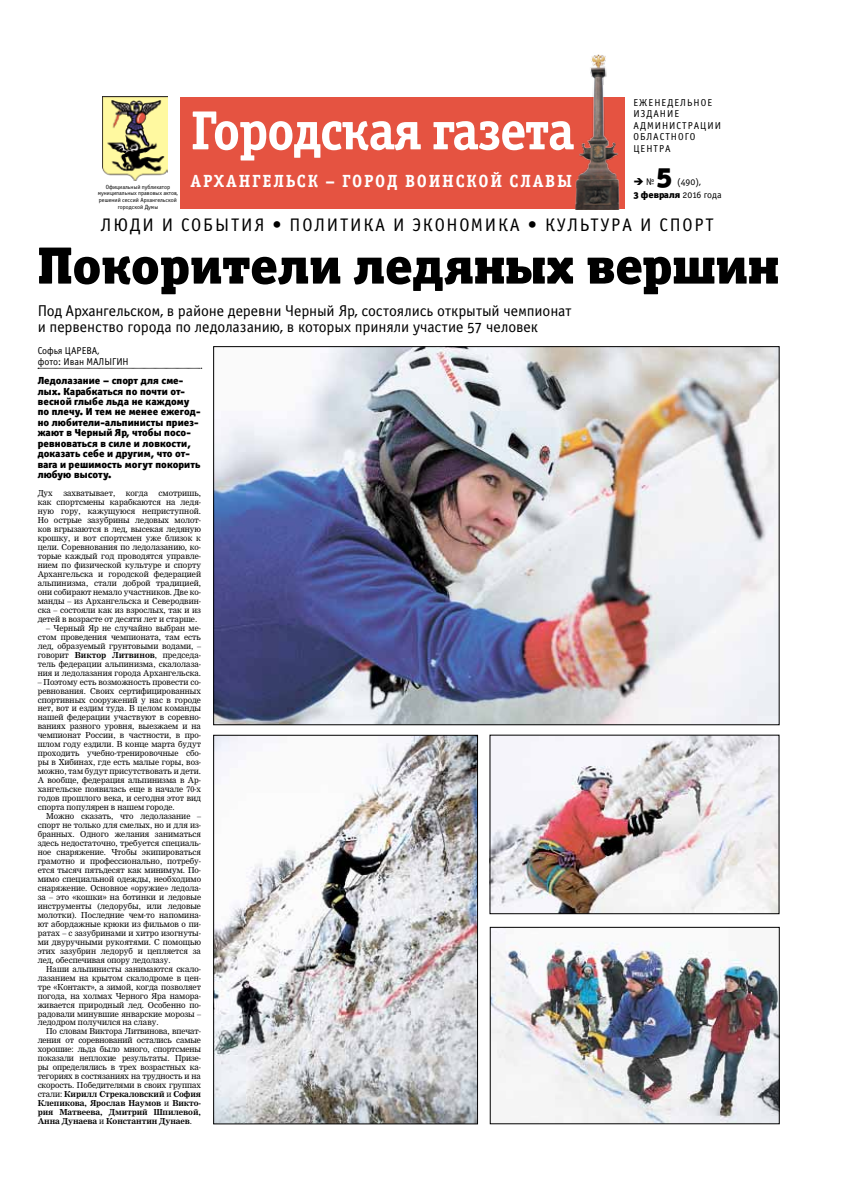
<style>
.page{position:relative;width:842px;height:1191px;background:#fff}
.page>*{position:absolute;margin:0;border:0;box-sizing:border-box;transform-origin:0 0}
.t1{font:55.2px "Officina Serif Bold C";letter-spacing:-.03em;color:#fff}
.t2{font:52.5px "Officina Serif Black OSC";color:#000}
.t3{font:28px "Officina Sans Black OSC";color:#000}
.t4{font:18.2px "Officina Sans Book C";letter-spacing:.1em;color:#000}
.t5{font:17.6px "Officina Serif Bold C";letter-spacing:.1em;color:#fff}
.t6{font:15.8px/15.8px "Officina Sans Book OSC";letter-spacing:-.005em;color:#000}
.t7{font:10.3px/10.5px "Officina Sans Black C";letter-spacing:.01em;color:#000}
.t8{font:10.1px/11.4px "Officina Sans Book C";letter-spacing:.1em;color:#000}
.t9{font:10px/10.5px "Officina Sans Book OSC";color:#000}
.t10{font:9.7px "Officina Sans Black OSC";color:#000}
.t11{font:9.7px "Officina Sans Book OSC";color:#000}
.t12{font:8px/9px "Nimrod Cyr";color:#000;text-align:justify}
.t13{font:6px/6.9px "Officina Sans Book C";color:#000;text-align:center}
.s1{font-family:"Officina Sans Book OSC"}
.s2{font-weight:700}
</style>
<div class="page">
<div style="left:180px;top:97px;width:444px;height:112px;background:#e55341"></div>
<img style="left:103px;top:96px;width:64px;height:84px">
<img style="left:575px;top:54px;width:45px;height:155px">
<svg style="left:38px;top:368px;width:164px;height:1px"></svg>
<img style="left:215px;top:348px;width:562px;height:375px">
<img style="left:215px;top:737px;width:261px;height:385px">
<div style="left:213px;top:735px;width:265px;height:389px;border:1px solid #000"></div>
<img style="left:492px;top:931px;width:285px;height:190px">
<div style="left:490px;top:927px;width:289px;height:196px;border:1px solid #000"></div>
<img style="left:492px;top:737px;width:285px;height:174px">
<p class="t8" style="left:633px;top:97px;width:89px">еженедельное издание администрации областного центра</p>
<h1 class="t1" style="left:191px;top:99px;width:385px">Городская газета</h1>
<h3 class="t5" style="left:191px;top:171px;width:383px">Архангельск – город воинской славы</h3>
<p class="t11" style="left:646px;top:177px;width:10px">№</p>
<h3 class="t3" style="left:657px;top:158px;width:17px">5</h3>
<p class="t11" style="left:677px;top:177px;width:25px">(490),</p>
<p class="t10" style="left:633px;top:189px;width:90px">3 февраля <span class="s1">2016 года</span></p>
<p class="t13" style="left:98px;top:183px;width:82px">Официальный публикатор муниципальных правовых актов, решений сессий Архангельской городской Думы</p>
<h3 class="t4" style="left:101px;top:215px;width:614px">люди и события • Политика и экономика • культура и спорт</h3>
<h2 class="t2" style="left:38px;top:232px;width:743px">Покорители ледяных вершин</h2>
<h3 class="t6" style="left:38px;top:303px;width:535px">Под Архангельском, в районе деревни Черный Яр, состоялись открытый чемпионат и первенство города по ледолазанию, в которых приняли участие 57 человек</h3>
<p class="t9" style="left:38px;top:346px;width:92px">Софья ЦАРЕВА,<br>фото: Иван МАЛЫГИН</p>
<p class="t7" style="left:38px;top:375px;width:164px">Ледолазание – спорт для сме&shy;лых. Карабкаться по почти от&shy;весной глыбе льда не каждому по плечу. И тем не менее ежегод&shy;но любители-альпинисты приез&shy;жают в Черный Яр, чтобы посо&shy;ревноваться в силе и ловкости, доказать себе и другим, что от&shy;вага и решимость могут покорить любую высоту.</p>
<p class="t12" style="left:38px;top:489px;width:17px">Дух</p>
<p class="t12" style="left:63px;top:489px;width:53px">захватывает,</p>
<p class="t12" style="left:126px;top:489px;width:24px">когда</p>
<p class="t12" style="left:38px;top:489px;width:165px;text-indent:121px">смотришь, как спортсмены карабкаются на ледя&shy;ную гору, кажущуюся неприступной.<br>Но острые зазубрины ледовых молот&shy;ков вгрызаются в лед, высекая ледяную крошку, и вот спортсмен уже близок к цели. Соревнования по ледолазанию, ко&shy;торые каждый год проводятся управле&shy;нием по физической культуре и спорту Архангельска и городской федерацией альпинизма, стали доброй традицией, они собирают немало участников. Две ко&shy;манды – из Архангельска и Северодвин&shy;ска – состояли как из взрослых, так и из детей в возрасте от десяти лет и старше.</p>
<p class="t12" style="left:38px;top:623px;width:165px;text-indent:9px">– Черный Яр не случайно выбран ме&shy;стом проведения чемпионата, там есть лед, образуемый грунтовыми водами, – говорит <span class="s2">Виктор Литвинов</span>, председа&shy;тель федерации альпинизма, скалолаза&shy;ния и ледолазания города Архангельска.</p>
<p class="t12" style="left:38px;top:677px;width:165px">– Поэтому есть возможность провести со&shy;ревнования. Своих сертифицированных спортивных сооружений у нас в городе нет, вот и ездим туда. В целом команды нашей федерации участвуют в соревно&shy;ваниях разного уровня, выезжаем и на чемпионат России, в частности, в про&shy;шлом году ездили. В конце марта будут проходить учебно-тренировочные сбо&shy;ры в Хибинах, где есть малые горы, воз&shy;можно, там будут присутствовать и дети.<br>А вообще, федерация альпинизма в Ар&shy;хангельске появилась еще в начале 70-х годов прошлого века, и сегодня этот вид спорта популярен в нашем городе.</p>
<p class="t12" style="left:38px;top:811px;width:165px;text-indent:9px">Можно сказать, что ледолазание – спорт не только для смелых, но и для из&shy;бранных. Одного желания заниматься здесь недостаточно, требуется специаль&shy;ное снаряжение. Чтобы экипироваться грамотно и профессионально, потребу&shy;ется тысяч пятьдесят как минимум. По&shy;мимо специальной одежды, необходимо снаряжение. Основное «оружие» ледола&shy;за – это «кошки» на ботинки и ледовые инструменты (ледорубы, или ледовые молотки). Последние чем-то напомина&shy;ют абордажные крюки из фильмов о пи&shy;ратах – с зазубринами и хитро изогнуты&shy;ми двуручными рукоятями. С помощью этих зазубрин ледоруб и цепляется за лед, обеспечивая опору ледолазу.</p>
<p class="t12" style="left:38px;top:964px;width:165px;text-indent:9px">Наши альпинисты занимаются скало&shy;лазанием на крытом скалодроме в цен&shy;тре «Контакт», а зимой, когда позволяет погода, на холмах Черного Яра намора&shy;живается природный лед. Особенно по&shy;радовали минувшие январские морозы – ледодром получился на славу.</p>
<p class="t12" style="left:38px;top:1027px;width:165px;text-indent:9px">По словам Виктора Литвинова, впечат&shy;ления от соревнований остались самые хорошие: льда было много, спортсмены показали неплохие результаты. Призе&shy;ры определялись в трех возрастных ка&shy;тегориях в состязаниях на трудность и на скорость. Победителями в своих группах стали: <span class="s2">Кирилл Стрекаловский</span> и <span class="s2">София Клепикова, Ярослав Наумов</span> и <span class="s2">Викто&shy;рия Матвеева, Дмитрий Шпилевой, Анна Дунаева</span> и <span class="s2">Константин Дунаев</span>.</p>
</div>
